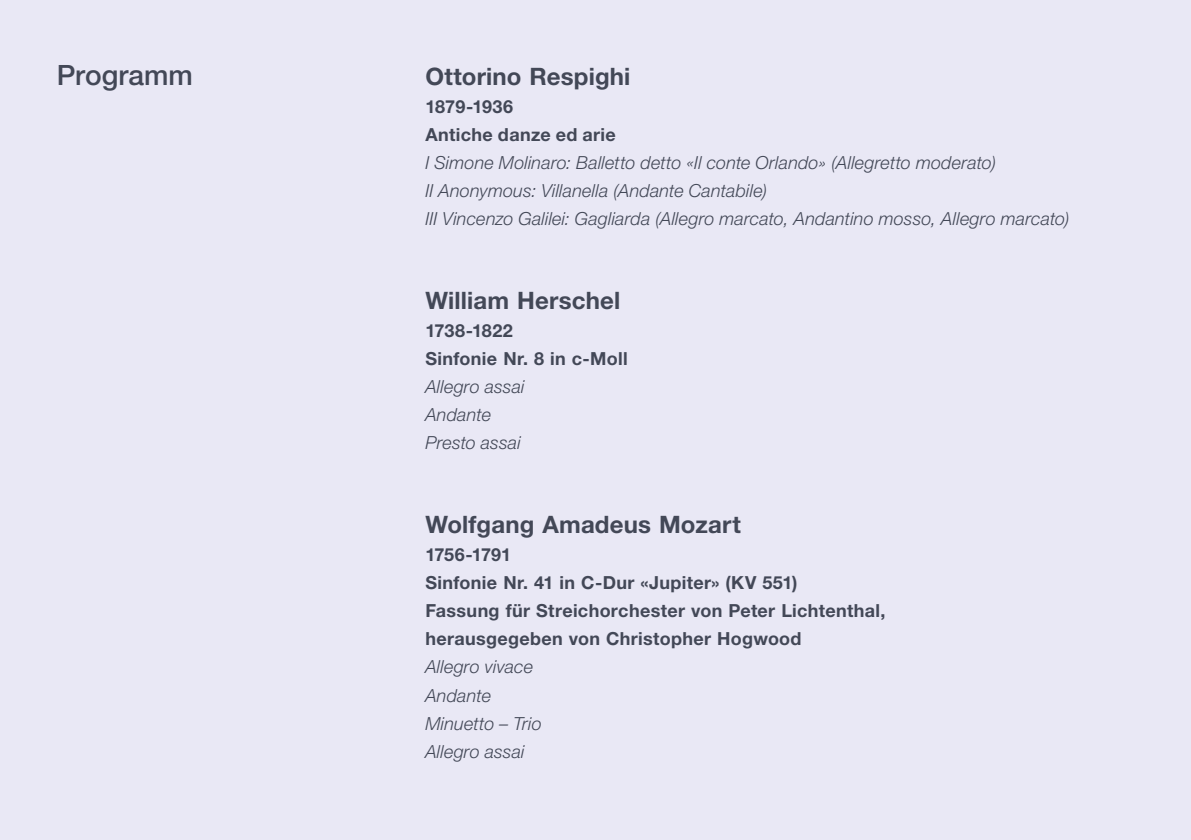
<style>
.page{position:relative;width:1191px;height:840px;background:#fff}
.page>*{position:absolute;margin:0;border:0;box-sizing:border-box;transform-origin:0 0}
.t1{font:500 28px "Helvetica Neue LT Pro";color:#434857}
.t2{font:700 24px "Helvetica Neue LT Pro";letter-spacing:.005em;color:#434857}
.t3{font:italic 300 18px/28px "Helvetica Neue LT Pro";letter-spacing:.01em;color:#434857}
.t4{font:700 18px/28px "Helvetica Neue LT Pro";letter-spacing:.02em;color:#434857}
</style>
<div class="page">
<div style="left:0;top:0;width:1191px;height:839px;background:#e9e8f5"></div>
<h1 class="t1" style="left:57px;top:58px;width:138px">Programm</h1>
<h2 class="t2" style="left:425px;top:61px;width:207px">Ottorino Respighi</h2>
<p class="t4" style="left:425px;top:92px;width:192px">1879-1936<br>Antiche danze ed arie</p>
<p class="t3" style="left:425px;top:148px;width:645px">I Simone Molinaro: Balletto detto «Il conte Orlando» (Allegretto moderato)<br>II Anonymous: Villanella (Andante Cantabile)<br>III Vincenzo Galilei: Gagliarda (Allegro marcato, Andantino mosso, Allegro marcato)</p>
<h2 class="t2" style="left:425px;top:285px;width:196px">William Herschel</h2>
<p class="t4" style="left:425px;top:316px;width:204px">1738-1822<br>Sinfonie Nr. 8 in c-Moll</p>
<p class="t3" style="left:425px;top:372px;width:101px">Allegro assai<br>Andante<br>Presto assai</p>
<h2 class="t2" style="left:425px;top:509px;width:317px">Wolfgang Amadeus Mozart</h2>
<p class="t4" style="left:425px;top:540px;width:462px">1756-1791<br>Sinfonie Nr. 41 in C-Dur «Jupiter» (KV 551)<br>Fassung für Streichorchester von Peter Lichtenthal, herausgegeben von Christopher Hogwood</p>
<p class="t3" style="left:425px;top:652px;width:118px">Allegro vivace<br>Andante<br>Minuetto – Trio<br>Allegro assai</p>
</div>
